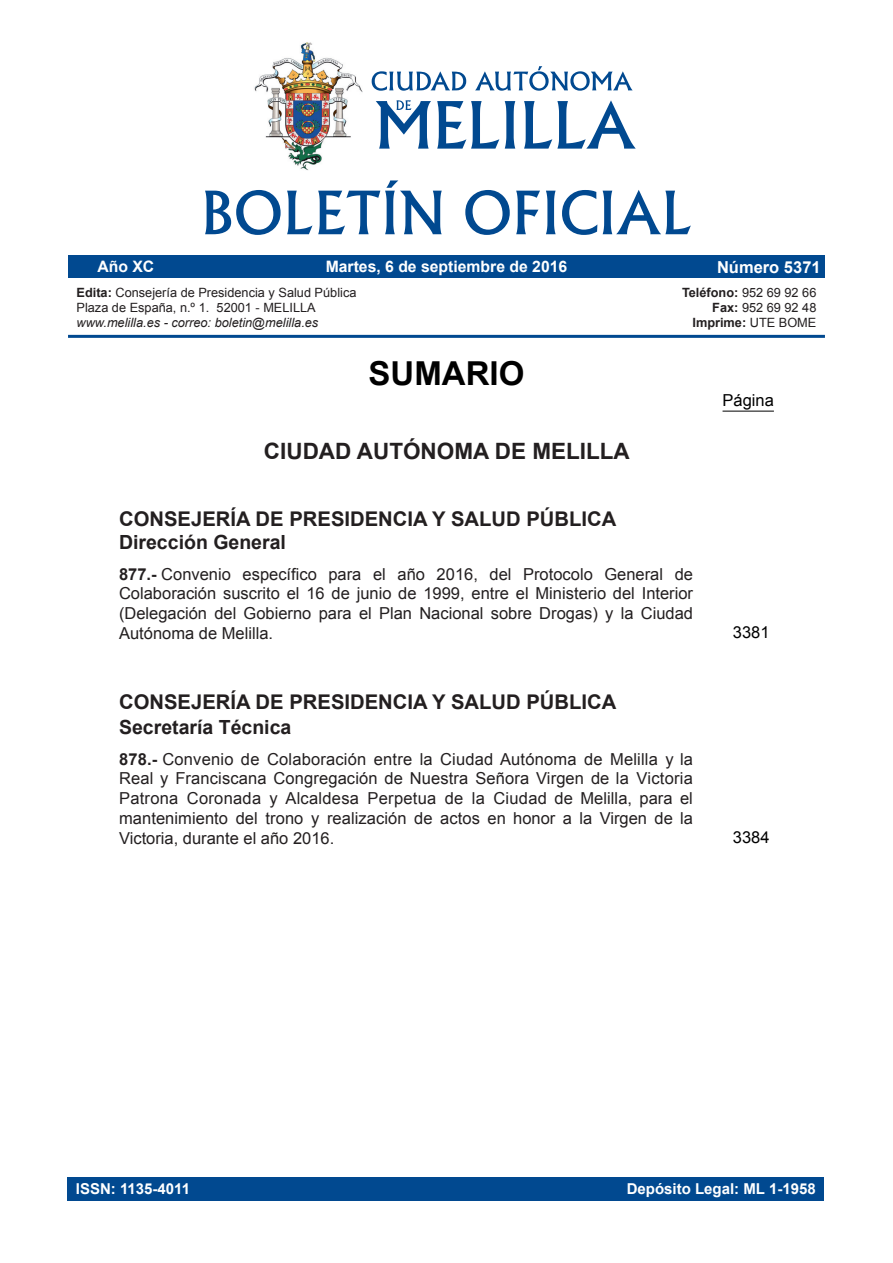
<style>
.page{position:relative;width:893px;height:1263px;background:#fff}
.page>*{position:absolute;margin:0;border:0;box-sizing:border-box;transform-origin:0 0}
.t1{font:500 57px "Albertus";color:#014990}
.t2{font:700 33px "Arial";color:#000}
.t3{font:700 22.5px "Arial";color:#231f20}
.t4{font:700 20.25px "Arial";color:#231f20}
.t5{font:700 19.5px "Arial";color:#231f20}
.t6{font:16.5px/19.8px "Arial";color:#231f20;text-align:justify}
.t7{font:16.5px "Arial";color:#000}
.t8{font:700 16.5px "Arial";color:#fff}
.t9{font:700 15.75px "Arial";color:#fff}
.t10{font:700 15px "Arial";color:#fff}
.t11{font:12.75px "Arial";color:#231f20}
.t12{font:italic 12.75px "Arial";color:#231f20}
.t13{font:700 12.75px "Arial";color:#231f20}
.s1{font-weight:700}
.s2{font-weight:400}
</style>
<div class="page">
<hr style="left:68px;top:335px;width:757px;height:3px;background:#014990">
<div style="left:68px;top:255px;width:757px;height:23px;background:#014990"></div>
<img style="left:254px;top:42px;width:109px;height:128px">
<svg style="left:475px;top:66px;width:158px;height:25px"></svg>
<svg style="left:372px;top:71px;width:94px;height:20px"></svg>
<svg style="left:376px;top:100px;width:55px;height:49px"></svg>
<svg style="left:437px;top:101px;width:62px;height:48px"></svg>
<svg style="left:505px;top:101px;width:10px;height:48px"></svg>
<svg style="left:524px;top:100px;width:112px;height:49px"></svg>
<hr style="left:722px;top:411px;width:52px;height:1px;background:#000">
<div style="left:67px;top:1177px;width:757px;height:23px;background:#014990"></div>
<h1 class="t1" style="left:201px;top:178px;width:492px">BOLETÍN OFICIAL</h1>
<p class="t9" style="left:97px;top:256px;width:58px">Año XC</p>
<p class="t9" style="left:326px;top:256px;width:243px">Martes, 6 de septiembre de 2016</p>
<p class="t8" style="left:717px;top:256px;width:105px">Número 5371</p>
<p class="t11" style="left:77px;top:284px;width:281px"><span class="s1">Edita:</span> Consejería de Presidencia y Salud Pública</p>
<p class="t13" style="left:682px;top:284px;width:136px">Teléfono: <span class="s2">952 69 92 66</span></p>
<p class="t11" style="left:77px;top:299px;width:241px">Plaza de España, n.º 1. 52001 - MELILLA</p>
<p class="t11" style="left:712px;top:299px;width:106px"><span class="s1">Fax:</span> 952 69 92 48</p>
<p class="t12" style="left:77px;top:314px;width:243px">www.melilla.es - correo: boletin@melilla.es</p>
<p class="t13" style="left:692px;top:314px;width:125px">Imprime: <span class="s2">UTE BOME</span></p>
<h2 class="t2" style="left:369px;top:352px;width:157px">SUMARIO</h2>
<h3 class="t3" style="left:264px;top:436px;width:367px">CIUDAD AUTÓNOMA DE MELILLA</h3>
<p class="t4" style="left:119px;top:505px;width:30px">Conse</p>
<p class="t4" style="left:191px;top:505px;width:126px">jería de presidencia</p>
<p class="t4" style="left:432px;top:505px;width:34px">y salud</p>
<p class="t4" style="left:526px;top:505px;width:56px">pública</p>
<p class="t5" style="left:119px;top:529px;width:168px">Dirección General</p>
<p class="t6" style="left:119px;top:564px;width:576px"><span class="s1">877.-</span> Convenio específico para el año 2016, del Protocolo General de Colaboración suscrito el 16 de junio de 1999, entre el Ministerio del Interior (Delegación del Gobierno para el Plan Nacional sobre Drogas) y la Ciudad Autónoma de Melilla.</p>
<p class="t4" style="left:119px;top:688px;width:30px">Conse</p>
<p class="t4" style="left:191px;top:688px;width:126px">jería de presidencia</p>
<p class="t4" style="left:432px;top:688px;width:34px">y salud</p>
<p class="t4" style="left:526px;top:688px;width:56px">pública</p>
<p class="t5" style="left:119px;top:714px;width:174px">Secretaría Técnica</p>
<p class="t6" style="left:119px;top:749px;width:576px"><span class="s1">878.-</span> Convenio de Colaboración entre la Ciudad Autónoma de Melilla y la Real y Franciscana Congregación de Nuestra Señora Virgen de la Victoria Patrona Coronada y Alcaldesa Perpetua de la Ciudad de Melilla, para el mantenimiento del trono y realización de actos en honor a la Virgen de la Victoria, durante el año 2016.</p>
<p class="t7" style="left:722px;top:390px;width:53px">Página</p>
<p class="t7" style="left:733px;top:621px;width:38px">3381</p>
<p class="t7" style="left:733px;top:826px;width:38px">3384</p>
<p class="t10" style="left:76px;top:1179px;width:116px">ISSN: 1135-4011</p>
<p class="t10" style="left:627px;top:1179px;width:190px">Depósito Legal: ML 1-1958</p>
</div>
